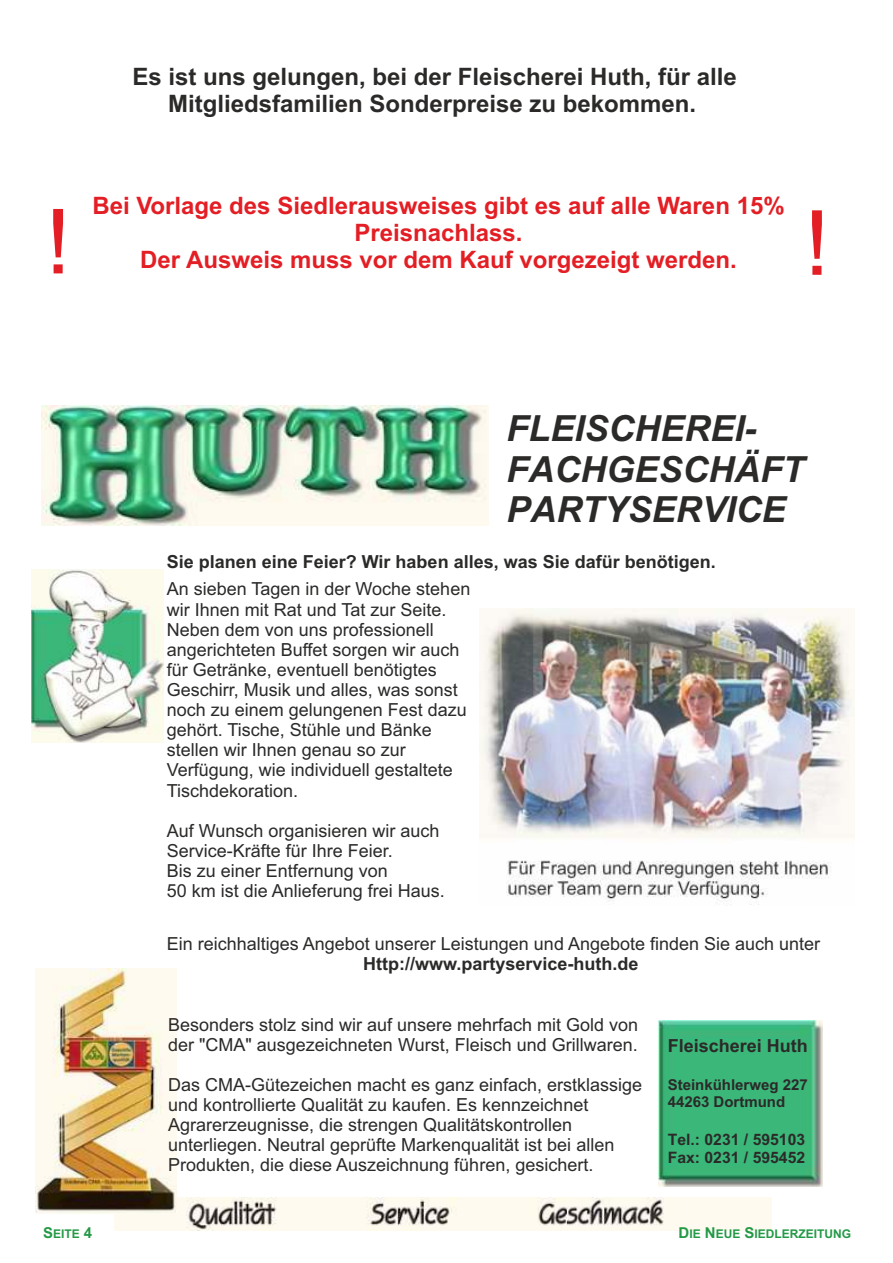
<style>
.page{position:relative;width:893px;height:1263px;background:#fff}
.page>*{position:absolute;margin:0;border:0;box-sizing:border-box;transform-origin:0 0}
.t1{font:90px "Arial";color:#e31e24}
.t2{font:italic 700 36px/40.2px "Arial";color:#2b2a29}
.t3{font:700 24px/26.8px "Arial";color:#e31e24;text-align:center}
.t4{font:700 24px/26.8px "Arial";color:#2b2a29;text-align:center}
.t5{font:18px/20.1px "Arial";color:#2b2a29}
.t6{font:700 18px "Arial";color:#2b2a29}
.t7{font:700 15.75px/17.5px "Arial";color:#2b2a29}
.t8{font:700 15px/16.8px "Arial";color:#2b2a29}
.t9{font:700 12px "Arial";color:#239946}
.s1{font-size:15px}
</style>
<div class="page">
<img style="left:114px;top:1197px;width:658px;height:34px">
<img style="left:36px;top:969px;width:141px;height:244px">
<img style="left:41px;top:405px;width:447px;height:120px">
<img style="left:31px;top:570px;width:133px;height:172px">
<img style="left:658px;top:1021px;width:165px;height:165px">
<img style="left:479px;top:608px;width:375px;height:297px">
<h3 class="t4" style="left:133px;top:65px;width:606px">Es ist uns gelungen, bei der Fleischerei Huth, für alle<br>Mitgliedsfamilien Sonderpreise zu bekommen.</h3>
<h3 class="t3" style="left:92px;top:194px;width:694px">Bei Vorlage des Siedlerausweises gibt es auf alle Waren 15%<br>Preisnachlass.<br>Der Ausweis muss vor dem Kauf vorgezeigt werden.</h3>
<h1 class="t1" style="left:45px;top:208px;width:27px">!</h1>
<h1 class="t1" style="left:804px;top:209px;width:27px">!</h1>
<h2 class="t2" style="left:506px;top:412px;width:299px">FLEISCHEREI-<br>FACHGESCHÄFT<br>PARTYSERVICE</h2>
<p class="t6" style="left:167px;top:555px;width:551px">Sie planen eine Feier? Wir haben alles, was Sie dafür benötigen.</p>
<p class="t5" style="left:167px;top:581px;width:305px">An sieben Tagen in der Woche stehen wir Ihnen mit Rat und Tat zur Seite.<br>Neben dem von uns professionell angerichteten Buffet sorgen wir auch für Getränke, eventuell benötigtes Geschirr, Musik und alles, was sonst noch zu einem gelungenen Fest dazu gehört. Tische, Stühle und Bänke stellen wir Ihnen genau so zur Verfügung, wie individuell gestaltete Tischdekoration.</p>
<p class="t5" style="left:167px;top:822px;width:280px">Auf Wunsch organisieren wir auch<br>Service-Kräfte für Ihre Feier.<br>Bis zu einer Entfernung von<br>50 km ist die Anlieferung frei Haus.</p>
<p class="t5" style="left:167px;top:935px;width:655px">Ein reichhaltiges Angebot unserer Leistungen und Angebote finden Sie auch unter</p>
<p class="t6" style="left:363px;top:957px;width:277px">Http://www.partyservice-huth.de</p>
<p class="t5" style="left:168px;top:1016px;width:472px">Besonders stolz sind wir auf unsere mehrfach mit Gold von der "CMA" ausgezeichneten Wurst, Fleisch und Grillwaren.</p>
<p class="t5" style="left:168px;top:1076px;width:476px">Das CMA-Gütezeichen macht es ganz einfach, erstklassige und kontrollierte Qualität zu kaufen. Es kennzeichnet Agrarerzeugnisse, die strengen Qualitätskontrollen unterliegen. Neutral geprüfte Markenqualität ist bei allen Produkten, die diese Auszeichnung führen, gesichert.</p>
<p class="t6" style="left:668px;top:1038px;width:142px">Fleischerei Huth</p>
<p class="t8" style="left:668px;top:1078px;width:142px">Steinkühlerweg 227<br>44263 Dortmund</p>
<p class="t7" style="left:668px;top:1132px;width:139px">Tel.: 0231 / 595103<br>Fax: 0231 / 595452</p>
<p class="t9" style="left:43px;top:1229px;width:51px"><span class="s1">S</span>EITE <span class="s1">4</span></p>
<p class="t9" style="left:678px;top:1229px;width:174px"><span class="s1">D</span>IE <span class="s1">N</span>EUE <span class="s1">S</span>IEDLERZEITUNG</p>
</div>
